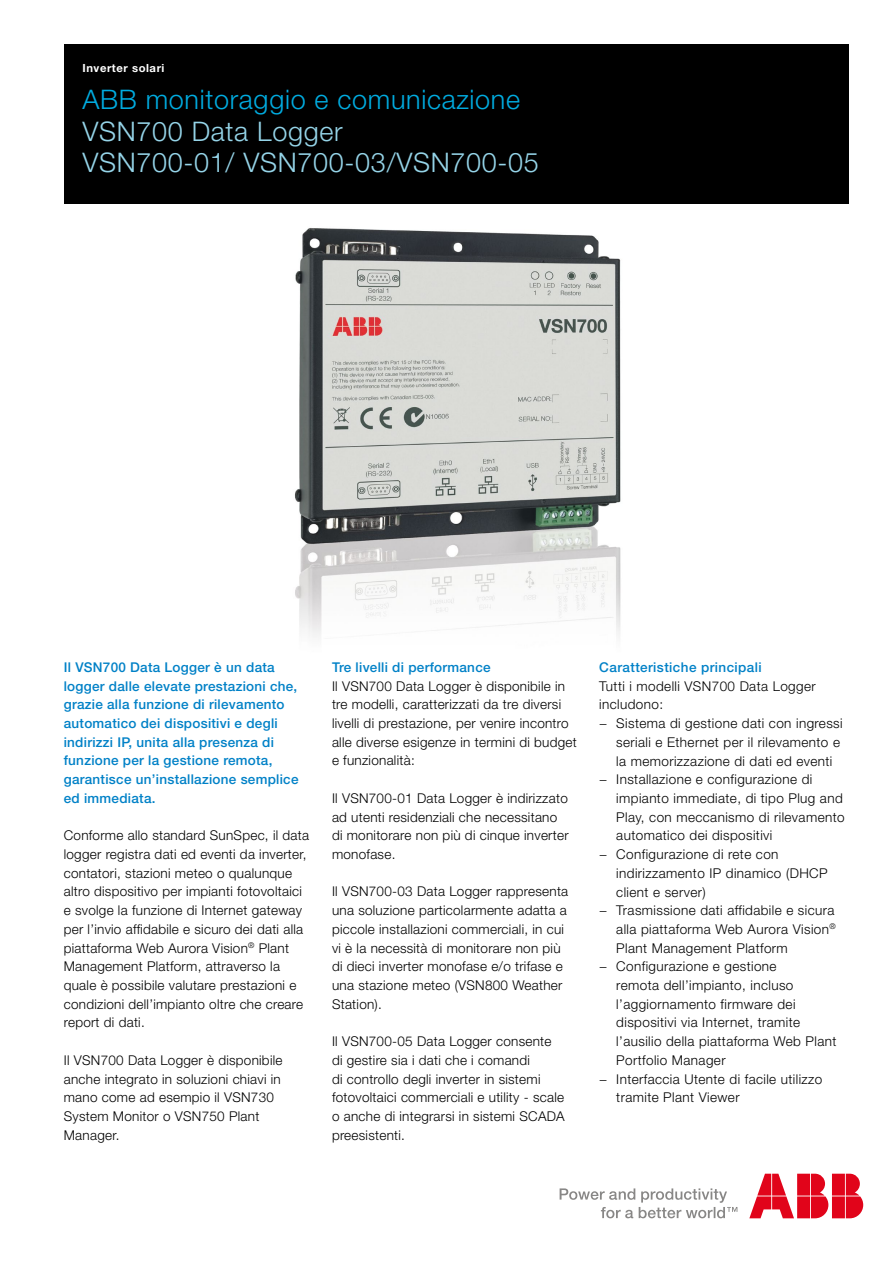
<style>
.page{position:relative;width:893px;height:1263px;background:#fff}
.page>*{position:absolute;margin:0;border:0;box-sizing:border-box;transform-origin:0 0}
.t1{font:300 27px/31.5px "Helvetica Neue";letter-spacing:.025em;color:#95d4e8}
.t2{font:300 27px "Helvetica Neue";letter-spacing:.025em;color:#00abdf}
.t3{font:300 13.5px/18.8px "Helvetica Neue";letter-spacing:.02em;color:#000}
.t4{font:500 13.5px/18.8px "Helvetica Neue";letter-spacing:.02em;color:#0081c7}
.t5{font:700 11.25px "Helvetica Neue";letter-spacing:.05em;color:#fff}
</style>
<div class="page">
<svg style="left:560px;top:1188px;width:177px;height:30px"></svg>
<svg style="left:749px;top:1174px;width:114px;height:44px"></svg>
<img style="left:294px;top:228px;width:327px;height:409px">
<div style="left:64px;top:45px;width:784px;height:159px;background:#000"></div>
<p class="t5" style="left:82px;top:61px;width:84px">Inverter solari</p>
<h1 class="t2" style="left:82px;top:83px;width:439px">ABB monitoraggio e comunicazione</h1>
<h1 class="t1" style="left:82px;top:115px;width:458px">VSN700 Data Logger<br>VSN700-01/ VSN700-03/VSN700-05</h1>
<p class="t4" style="left:64px;top:658px;width:236px">Il VSN700 Data Logger è un data logger dalle elevate prestazioni che, grazie alla funzione di rilevamento automatico dei dispositivi e degli indirizzi IP, unita alla presenza di funzione per la gestione remota, garantisce un’installazione semplice ed immediata.</p>
<p class="t3" style="left:64px;top:826px;width:247px">Conforme allo standard SunSpec, il data logger registra dati ed eventi da inverter, contatori, stazioni meteo o qualunque altro dispositivo per impianti fotovoltaici e svolge la funzione di Internet gateway per l’invio affidabile e sicuro dei dati alla piattaforma Web Aurora Vision<sup>®</sup> Plant Management Platform, attraverso la quale è possibile valutare prestazioni e condizioni dell’impianto oltre che creare report di dati.</p>
<p class="t3" style="left:64px;top:1050px;width:220px">Il VSN700 Data Logger è disponibile anche integrato in soluzioni chiavi in mano come ad esempio il VSN730<br>System Monitor o VSN750 Plant<br>Manager.</p>
<p class="t4" style="left:332px;top:658px;width:160px">Tre livelli di performance</p>
<p class="t3" style="left:332px;top:676px;width:246px">Il VSN700 Data Logger è disponibile in tre modelli, caratterizzati da tre diversi livelli di prestazione, per venire incontro alle diverse esigenze in termini di budget e funzionalità:</p>
<p class="t3" style="left:332px;top:788px;width:238px">Il VSN700-01 Data Logger è indirizzato ad utenti residenziali che necessitano di monitorare non più di cinque inverter monofase.</p>
<p class="t3" style="left:332px;top:882px;width:238px">Il VSN700-03 Data Logger rappresenta una soluzione particolarmente adatta a piccole installazioni commerciali, in cui vi è la necessità di monitorare non più di dieci inverter monofase e/o trifase e una stazione meteo (VSN800 Weather Station).</p>
<p class="t3" style="left:332px;top:1032px;width:234px">Il VSN700-05 Data Logger consente di gestire sia i dati che i comandi<br>di controllo degli inverter in sistemi fotovoltaici commerciali e utility - scale o anche di integrarsi in sistemi SCADA preesistenti.</p>
<p class="t4" style="left:599px;top:658px;width:164px">Caratteristiche principali</p>
<p class="t3" style="left:599px;top:676px;width:218px">Tutti i modelli VSN700 Data Logger</p>
<p class="t3" style="left:599px;top:695px;width:65px">includono:</p>
<p class="t3" style="left:599px;top:714px;width:245px">− Sistema di gestione dati con ingressi</p>
<p class="t3" style="left:616px;top:732px;width:225px">seriali e Ethernet per il rilevamento e</p>
<p class="t3" style="left:616px;top:751px;width:218px">la memorizzazione di dati ed eventi</p>
<p class="t3" style="left:599px;top:770px;width:215px">− Installazione e configurazione di</p>
<p class="t3" style="left:616px;top:788px;width:228px">impianto immediate, di tipo Plug and</p>
<p class="t3" style="left:616px;top:807px;width:230px">Play, con meccanismo di rilevamento</p>
<p class="t3" style="left:616px;top:826px;width:158px">automatico dei dispositivi</p>
<p class="t3" style="left:599px;top:845px;width:181px">− Configurazione di rete con</p>
<p class="t3" style="left:616px;top:863px;width:213px">indirizzamento IP dinamico (DHCP</p>
<p class="t3" style="left:616px;top:882px;width:91px">client e server)</p>
<p class="t3" style="left:599px;top:901px;width:237px">− Trasmissione dati affidabile e sicura</p>
<p class="t3" style="left:616px;top:919px;width:221px">alla piattaforma Web Aurora Vision<sup>®</sup></p>
<p class="t3" style="left:616px;top:938px;width:173px">Plant Management Platform</p>
<p class="t3" style="left:599px;top:957px;width:179px">− Configurazione e gestione</p>
<p class="t3" style="left:616px;top:975px;width:179px">remota dell’impianto, incluso</p>
<p class="t3" style="left:616px;top:994px;width:181px">l’aggiornamento firmware dei</p>
<p class="t3" style="left:616px;top:1013px;width:185px">dispositivi via Internet, tramite</p>
<p class="t3" style="left:616px;top:1032px;width:222px">l’ausilio della piattaforma Web Plant</p>
<p class="t3" style="left:616px;top:1050px;width:111px">Portfolio Manager</p>
<p class="t3" style="left:599px;top:1069px;width:225px">− Interfaccia Utente di facile utilizzo</p>
<p class="t3" style="left:616px;top:1088px;width:125px">tramite Plant Viewer</p>
</div>
